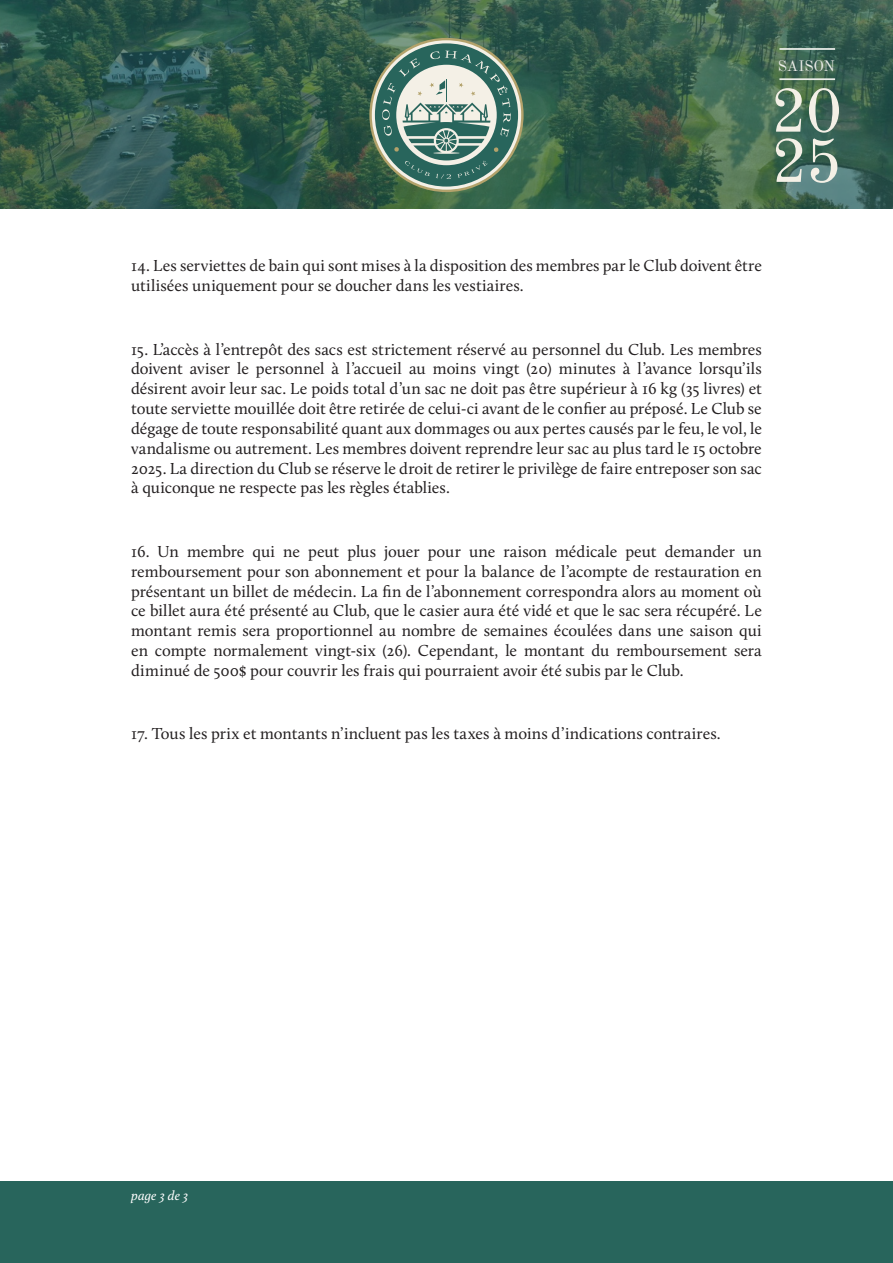
<style>
.page{position:relative;width:893px;height:1263px;background:#fff}
.page>*{position:absolute;margin:0;border:0;box-sizing:border-box;transform-origin:0 0}
.t1{font:62.25px "Old Standard TT";color:#f4f0e6}
.t2{font:16.5px/19.8px "Calluna";color:#231f20;text-align:justify}
._67__Header_gray_C_Bebas_Neue{font:15px "Old Standard TT";letter-spacing:-.01em;color:#eaece8}
._8_Content_gray_Roboto{font:italic 13.5px "Calluna";letter-spacing:.01em;color:#fff}
</style>
<div class="page">
<div style="left:0;top:1181px;width:893px;height:82px;background:#28655c"></div>
<img style="left:0;top:0;width:893px;height:208px">
<svg style="left:369px;top:38px;width:155px;height:154px"></svg>
<svg style="left:372px;top:40px;width:149px;height:150px"></svg>
<div style="left:375px;top:43px;width:143px;height:144px;background:#28655c;border-radius:50%"></div>
<svg style="left:382px;top:51px;width:129px;height:128px"></svg>
<hr style="left:779px;top:78px;width:56px;height:2px;background:#eaece8">
<hr style="left:779px;top:48px;width:56px;height:2px;background:#eaece8">
<p class="_67__Header_gray_C_Bebas_Neue" style="left:778px;top:54px;width:59px">SAISON</p>
<p class="t1" style="left:771px;top:63px;width:73px">20</p>
<p class="t1" style="left:771px;top:113px;width:72px">25</p>
<p class="t2" style="left:131px;top:256px;width:632px">14. Les serviettes de bain qui sont mises à la disposition des membres par le Club doivent être utilisées uniquement pour se doucher dans les vestiaires.</p>
<p class="t2" style="left:131px;top:339px;width:632px">15. L’accès à l’entrepôt des sacs est strictement réservé au personnel du Club. Les membres doivent aviser le personnel à l’accueil au moins vingt (20) minutes à l’avance lorsqu’ils désirent avoir leur sac. Le poids total d’un sac ne doit pas être supérieur à 16 kg (35 livres) et toute serviette mouillée doit être retirée de celui-ci avant de le confier au préposé. Le Club se dégage de toute responsabilité quant aux dommages ou aux pertes causés par le feu, le vol, le vandalisme ou autrement. Les membres doivent reprendre leur sac au plus tard le 15 octobre 2025. La direction du Club se réserve le droit de retirer le privilège de faire entreposer son sac à quiconque ne respecte pas les règles établies.</p>
<p class="t2" style="left:131px;top:541px;width:632px">16. Un membre qui ne peut plus jouer pour une raison médicale peut demander un remboursement pour son abonnement et pour la balance de l’acompte de restauration en présentant un billet de médecin. La fin de l’abonnement correspondra alors au moment où ce billet aura été présenté au Club, que le casier aura été vidé et que le sac sera récupéré. Le montant remis sera proportionnel au nombre de semaines écoulées dans une saison qui en compte normalement vingt-six (26). Cependant, le montant du remboursement sera diminué de 500$ pour couvrir les frais qui pourraient avoir été subis par le Club.</p>
<p class="t2" style="left:131px;top:724px;width:591px">17. Tous les prix et montants n’incluent pas les taxes à moins d’indications contraires.</p>
<p class="_8_Content_gray_Roboto" style="left:131px;top:1187px;width:59px">page 3 de 3</p>
</div>
